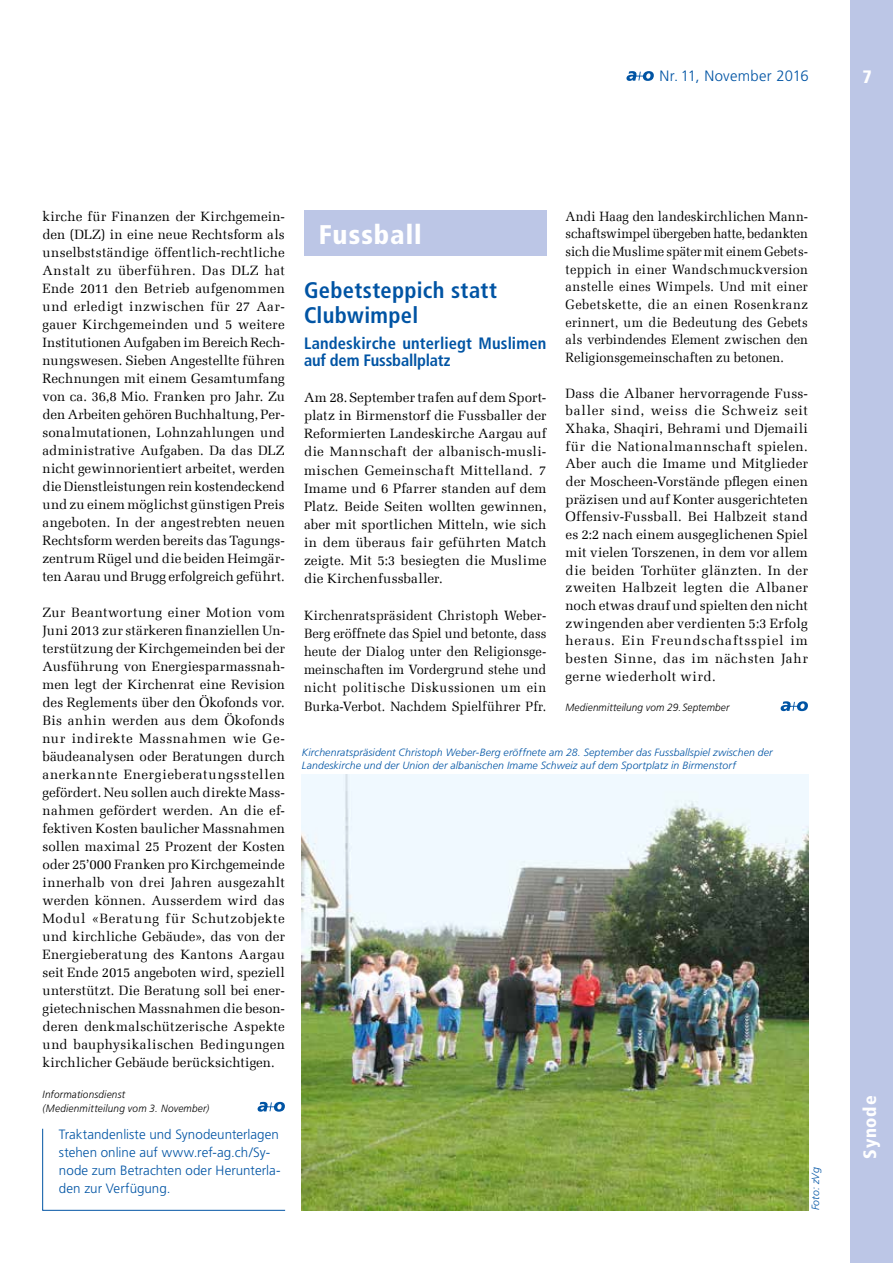
<style>
.page{position:relative;width:893px;height:1263px;background:#fff}
.page>*{position:absolute;margin:0;border:0;box-sizing:border-box;transform-origin:0 0}
.t1{font:900 condensed 27px "Frutiger";letter-spacing:.035em;color:#fff}
.t2{font:700 condensed 22.5px/25.5px "Frutiger";letter-spacing:.015em;color:#0054a4}
.t3{font:900 condensed 18px "Frutiger";letter-spacing:.04em;color:#fff}
.t4{font:700 condensed 16.5px/16.5px "Frutiger";letter-spacing:.005em;color:#0054a4}
.t5{font:300 15px "Frutiger";letter-spacing:.015em;color:#0054a4}
.t6{font:13.5px/18px "Melior Com";letter-spacing:.015em;color:#000;text-align:justify}
.t7{font:13.5px/17.7px "Melior Com";letter-spacing:.015em;color:#000;text-align:justify;scale:.95 1}
.t8{font:300 13.5px/18px "Frutiger";color:#0054a4}
.t9{font:italic 300 10.5px/13.5px "Frutiger";letter-spacing:.01em;color:#0054a4}
.t10{font:italic 300 10.5px/13.5px "Frutiger";letter-spacing:.02em;color:#000;scale:.95 1}
</style>
<div class="page">
<div style="left:850px;top:0;width:43px;height:1263px;background:#bcc6e6"></div>
<img style="left:302px;top:774px;width:506px;height:437px">
<svg style="left:626px;top:71px;width:28px;height:10px"></svg>
<svg style="left:258px;top:1102px;width:27px;height:10px"></svg>
<div style="left:304px;top:210px;width:242px;height:46px;background:#bcc6e6"></div>
<svg style="left:781px;top:701px;width:27px;height:10px"></svg>
<svg style="left:42px;top:1128px;width:244px;height:83px"></svg>
<p class="t5" style="left:660px;top:67px;width:151px">Nr. 11, November 2016</p>
<h3 class="t3" style="left:862px;top:66px;width:11px">7</h3>
<p class="t6" style="left:43px;top:207px;width:244px">kirche für Finanzen der Kirchgemein&shy;den (DLZ) in eine neue Rechtsform als unselbstständige öffentlich-rechtliche Anstalt zu überführen. Das DLZ hat Ende 2011 den Betrieb aufgenommen und erledigt inzwischen für 27 Aar&shy;gauer Kirchgemeinden und 5 weitere Institutionen Aufgaben im Bereich Rech&shy;nungswesen. Sieben Angestellte führen Rechnungen mit einem Gesamtumfang von ca. 36,8 Mio. Franken pro Jahr. Zu den Arbeiten gehören Buchhaltung, Per&shy;sonalmutationen, Lohnzahlungen und administrative Aufgaben. Da das DLZ nicht gewinnorientiert arbeitet, werden die Dienstleistungen rein kostendeckend und zu einem möglichst günstigen Preis angeboten. In der angestrebten neuen Rechtsform werden bereits das Tagungs&shy;zentrum Rügel und die beiden Heimgär&shy;ten Aarau und Brugg erfolgreich geführt.</p>
<p class="t6" style="left:43px;top:603px;width:244px">Zur Beantwortung einer Motion vom Juni 2013 zur stärkeren finanziellen Un&shy;terstützung der Kirchgemeinden bei der Ausführung von Energiesparmassnah&shy;men legt der Kirchenrat eine Revision des Reglements über den Ökofonds vor.<br>Bis anhin werden aus dem Ökofonds nur indirekte Massnahmen wie Ge&shy;bäudeanalysen oder Beratungen durch anerkannte Energieberatungsstellen gefördert. Neu sollen auch direkte Mass&shy;nahmen gefördert werden. An die ef&shy;fektiven Kosten baulicher Massnahmen sollen maximal 25 Prozent der Kosten oder 25’000 Franken pro Kirchgemeinde innerhalb von drei Jahren ausgezahlt werden können. Ausserdem wird das Modul «Beratung für Schutzobjekte und kirchliche Gebäude», das von der Energieberatung des Kantons Aargau seit Ende 2015 angeboten wird, speziell unterstützt. Die Beratung soll bei ener&shy;gietechnischen Massnahmen die beson&shy;deren denkmalschützerische Aspekte und bauphysikalischen Bedingungen kirchlicher Gebäude berücksichtigen.</p>
<p class="t10" style="left:43px;top:1088px;width:177px">Informationsdienst (Medienmitteilung vom 3. November)</p>
<p class="t8" style="left:59px;top:1125px;width:223px">Traktandenliste und Synodeunterlagen stehen online auf www.ref-ag.ch/Sy&shy;node zum Betrachten oder Herunterla&shy;den zur Verfügung.</p>
<h1 class="t1" style="left:319px;top:218px;width:104px">Fussball</h1>
<h2 class="t2" style="left:304px;top:277px;width:195px">Gebetsteppich statt<br>Clubwimpel</h2>
<p class="t4" style="left:304px;top:335px;width:244px">Landeskirche unterliegt Muslimen auf dem Fussballplatz</p>
<p class="t6" style="left:304px;top:388px;width:244px">Am 28.September trafen auf dem Sport&shy;platz in Birmenstorf die Fussballer der Reformierten Landeskirche Aargau auf die Mannschaft der albanisch-musli&shy;mischen Gemeinschaft Mittelland. 7<br>Imame und 6 Pfarrer standen auf dem Platz. Beide Seiten wollten gewinnen, aber mit sportlichen Mitteln, wie sich in dem überaus fair geführten Match zeigte. Mit 5:3 besiegten die Muslime die Kirchenfussballer.</p>
<p class="t7" style="left:304px;top:606px;width:257px;line-height:18.1px">Kirchenratspräsident Christoph Weber-Berg eröffnete das Spiel und betonte, dass heute der Dialog unter den Religionsge&shy;meinschaften im Vordergrund stehe und nicht politische Diskussionen um ein Burka-Verbot. Nachdem Spielführer Pfr.</p>
<p class="t7" style="left:566px;top:207px;width:257px">Andi Haag den landeskirchlichen Mann&shy;schaftswimpel übergeben hatte, bedankten sich die Muslime später mit einem Gebets&shy;teppich in einer Wandschmuckversion anstelle eines Wimpels. Und mit einer Gebetskette, die an einen Rosenkranz erinnert, um die Bedeutung des Gebets als verbindendes Element zwischen den Religionsgemeinschaften zu betonen.</p>
<p class="t6" style="left:566px;top:384px;width:244px">Dass die Albaner hervorragende Fuss&shy;baller sind, weiss die Schweiz seit Xhaka, Shaqiri, Behrami und Djemaili für die Nationalmannschaft spielen.<br>Aber auch die Imame und Mitglieder der Moscheen-Vorstände pflegen einen präzisen und auf Konter ausgerichteten Offensiv-Fussball. Bei Halbzeit stand es 2:2 nach einem ausgeglichenen Spiel mit vielen Torszenen, in dem vor allem die beiden Torhüter glänzten. In der zweiten Halbzeit legten die Albaner noch etwas drauf und spielten den nicht zwingenden aber verdienten 5:3 Erfolg heraus. Ein Freundschaftsspiel im besten Sinne, das im nächsten Jahr gerne wiederholt wird.</p>
<p class="t10" style="left:566px;top:701px;width:174px">Medienmitteilung vom 29. September</p>
<p class="t9" style="left:302px;top:745px;width:472px">Kirchenratspräsident Christoph Weber-Berg eröffnete am 28. September das Fussballspiel zwischen der<br>Landeskirche und der Union der albanischen Imame Schweiz auf dem Sportplatz in Birmenstorf</p>
<p class="t9" style="left:809px;top:1210px;width:44px;rotate:-90deg">Foto: zVg</p>
<h3 class="t3" style="left:859px;top:1159px;width:64px;rotate:-90deg">Synode</h3>
</div>
